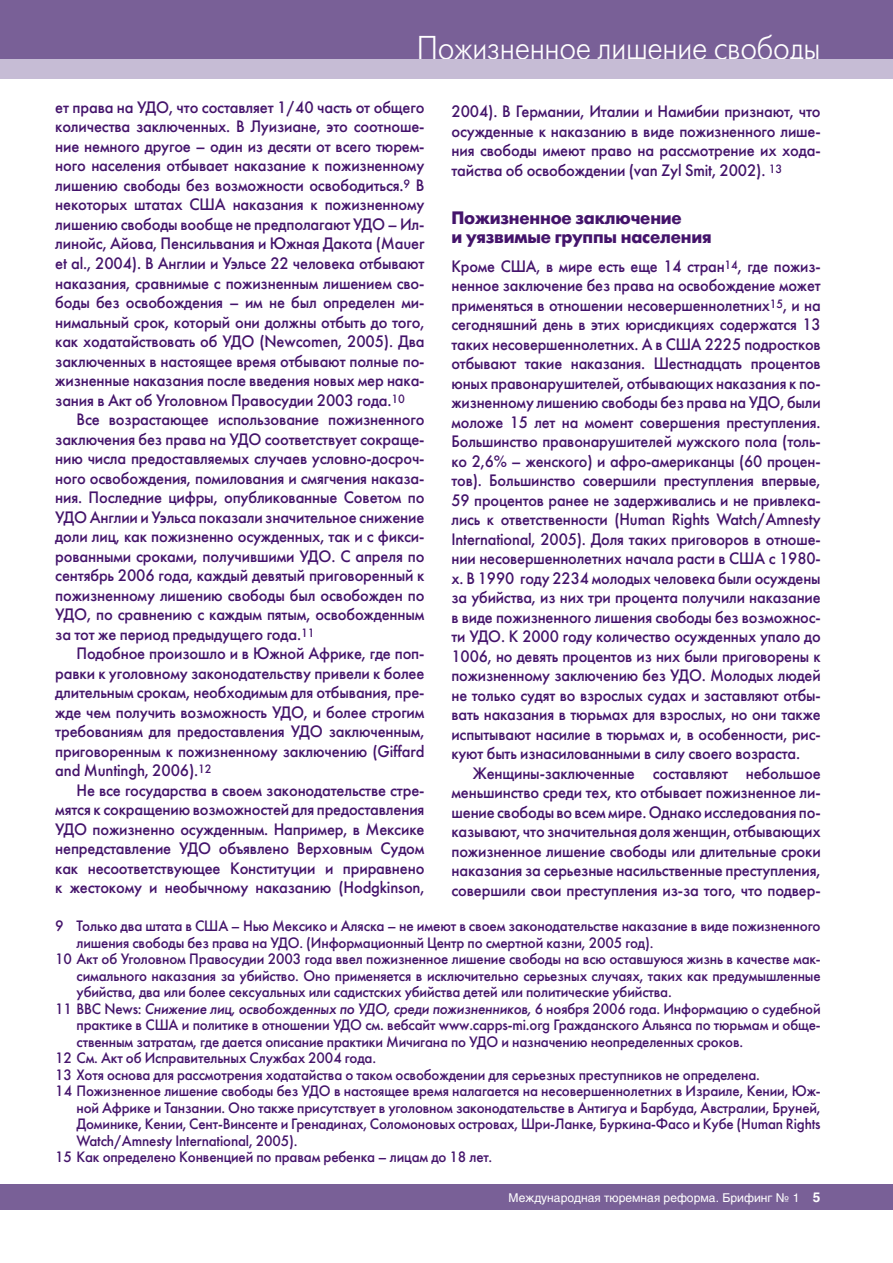
<style>
.page{position:relative;width:893px;height:1263px;background:#fff}
.page>*{position:absolute;margin:0;border:0;box-sizing:border-box;transform-origin:0 0}
.t1{font:33px "Futuris Light C";letter-spacing:-.01em;color:#fff;scale:.9 1}
.t2{font:700 18px/19.5px "Futuris C";letter-spacing:-.01em;color:#44146b;scale:.96 1}
.t3{font:16.5px/19.5px "Futuris C";letter-spacing:-.01em;color:#44146b;text-align:justify;scale:.96 1}
.t4{font:16.5px/19.5px "Futuris C";letter-spacing:-.01em;color:#44146b;text-align:justify;scale:.95 1}
.t5{font:15px "Futuris C";letter-spacing:-.01em;color:#44146b;scale:.96 1}
.t6{font:italic 15px "Futuris C";letter-spacing:-.01em;color:#44146b;scale:.96 1}
.t7{font:15px "Futuris C";letter-spacing:-.01em;color:#44146b}
.t8{font:12px "Helios";color:#fff}
.s1{font-style:normal}
</style>
<div class="page">
<div style="left:0;top:1184px;width:893px;height:26px;background:#796097"></div>
<div style="left:0;top:0;width:893px;height:64px;background:#796097"></div>
<div style="left:0;top:60px;width:893px;height:19px;background:#c6bcd5"></div>
<h1 class="t1" style="left:417px;top:31px;width:450px">Пожизненное лишение свободы</h1>
<p class="t3" style="left:55px;top:98px;width:386px">ет права на УДО, что составляет 1/40 часть от общего количества заключенных. В Луизиане, это соотноше&shy;ние немного другое – один из десяти от всего тюрем&shy;ного населения отбывает наказание к пожизненному лишению свободы без возможности освободиться.<sup>9</sup> В некоторых штатах США наказания к пожизненному лишению свободы вообще не предполагают УДО – Ил&shy;линойс, Айова, Пенсильвания и Южная Дакота (Mauer et al., 2004). В Англии и Уэльсе 22 человека отбывают наказания, сравнимые с пожизненным лишением сво&shy;боды без освобождения – им не был определен ми&shy;нимальный срок, который они должны отбыть до того, как ходатайствовать об УДО (Newcomen, 2005). Два заключенных в настоящее время отбывают полные по&shy;жизненные наказания после введения новых мер нака&shy;зания в Акт об Уголовном Правосудии 2003 года.<sup>10</sup></p>
<p class="t3" style="left:55px;top:410px;width:386px;text-indent:21px">Все возрастающее использование пожизненного заключения без права на УДО соответствует сокраще&shy;нию числа предоставляемых случаев условно-досроч&shy;ного освобождения, помилования и смягчения наказа&shy;ния. Последние цифры, опубликованные Советом по УДО Англии и Уэльса показали значительное снижение доли лиц, как пожизненно осужденных, так и с фикси&shy;рованными сроками, получившими УДО. С апреля по сентябрь 2006 года, каждый девятый приговоренный к пожизненному лишению свободы был освобожден по УДО, по сравнению с каждым пятым, освобожденным за тот же период предыдущего года.<sup>11</sup></p>
<p class="t3" style="left:55px;top:644px;width:386px;text-indent:21px">Подобное произошло и в Южной Африке, где поп&shy;равки к уголовному законодательству привели к более длительным срокам, необходимым для отбывания, пре&shy;жде чем получить возможность УДО, и более строгим требованиям для предоставления УДО заключенным, приговоренным к пожизненному заключению (Giffard and Muntingh, 2006).<sup>12</sup></p>
<p class="t3" style="left:55px;top:780px;width:386px;text-indent:21px">Не все государства в своем законодательстве стре&shy;мятся к сокращению возможностей для предоставления УДО пожизненно осужденным. Например, в Мексике непредставление УДО объявлено Верховным Судом как несоответствующее Конституции и приравнено к жестокому и необычному наказанию (Hodgkinson,</p>
<p class="t3" style="left:451px;top:102px;width:386px">2004). В Германии, Италии и Намибии признают, что осужденные к наказанию в виде пожизненного лише&shy;ния свободы имеют право на рассмотрение их хода&shy;тайства об освобождении (van Zyl Smit, 2002). <sup>13</sup></p>
<p class="t2" style="left:451px;top:208px;width:272px">Пожизненное заключение<br>и уязвимые группы населения</p>
<p class="t4" style="left:451px;top:256px;width:390px">Кроме США, в мире есть еще 14 стран<sup>14</sup>, где пожиз&shy;ненное заключение без права на освобождение может применяться в отношении несовершеннолетних<sup>15</sup>, и на сегодняшний день в этих юрисдикциях содержатся 13 таких несовершеннолетних. А в США 2225 подростков отбывают такие наказания. Шестнадцать процентов юных правонарушителей, отбывающих наказания к по&shy;жизненному лишению свободы без права на УДО, были моложе 15 лет на момент совершения преступления.<br>Большинство правонарушителей мужского пола (толь&shy;ко 2,6% – женского) и афро-американцы (60 процен&shy;тов). Большинство совершили преступления впервые, 59 процентов ранее не задерживались и не привлека&shy;лись к ответственности (Human Rights Watch/Amnesty International, 2005). Доля таких приговоров в отноше&shy;нии несовершеннолетних начала расти в США с 1980- х. В 1990 году 2234 молодых человека были осуждены за убийства, из них три процента получили наказание в виде пожизненного лишения свободы без возможнос&shy;ти УДО. К 2000 году количество осужденных упало до 1006, но девять процентов из них были приговорены к пожизненному заключению без УДО. Молодых людей не только судят во взрослых судах и заставляют отбы&shy;вать наказания в тюрьмах для взрослых, но они также испытывают насилие в тюрьмах и, в особенности, рис&shy;куют быть изнасилованными в силу своего возраста.</p>
<p class="t3" style="left:451px;top:763px;width:386px;text-indent:21px">Женщины-заключенные составляют небольшое меньшинство среди тех, кто отбывает пожизненное ли&shy;шение свободы во всем мире. Однако исследования по&shy;казывают, что значительная доля женщин, отбывающих пожизненное лишение свободы или длительные сроки наказания за серьезные насильственные преступления, совершили свои преступления из-за того, что подвер-</p>
<p class="t7" style="left:55px;top:917px;width:767px">9 Только два штата в США – Нью Мексико и Аляска – не имеют в своем законодательстве наказание в виде пожизненного</p>
<p class="t5" style="left:77px;top:933px;width:602px">лишения свободы без права на УДО. (Информационный Центр по смертной казни, 2005 год).</p>
<p class="t5" style="left:55px;top:950px;width:799px">10 Акт об Уголовном Правосудии 2003 года ввел пожизненное лишение свободы на всю оставшуюся жизнь в качестве мак-</p>
<p class="t5" style="left:77px;top:966px;width:777px">симального наказания за убийство. Оно применяется в исключительно серьезных случаях, таких как предумышленные</p>
<p class="t5" style="left:77px;top:983px;width:622px">убийства, два или более сексуальных или садистских убийства детей или политические убийства.</p>
<p class="t6" style="left:55px;top:999px;width:799px"><span class="s1">11 BBC News:</span> Снижение лиц, освобожденных по УДО, среди пожизненников, <span class="s1">6 ноября 2006 года. Информацию о судебной</span></p>
<p class="t5" style="left:77px;top:1016px;width:777px">практике в США и политике в отношении УДО см. вебсайт www.capps-mi.org Гражданского Альянса по тюрьмам и обще-</p>
<p class="t5" style="left:77px;top:1032px;width:696px">ственным затратам, где дается описание практики Мичигана по УДО и назначению неопределенных сроков.</p>
<p class="t5" style="left:55px;top:1049px;width:336px">12 См. Акт об Исправительных Службах 2004 года.</p>
<p class="t5" style="left:55px;top:1065px;width:736px">13 Хотя основа для рассмотрения ходатайства о таком освобождении для серьезных преступников не определена.</p>
<p class="t5" style="left:55px;top:1082px;width:799px">14 Пожизненное лишение свободы без УДО в настоящее время налагается на несовершеннолетних в Израиле, Кении, Юж-</p>
<p class="t5" style="left:77px;top:1098px;width:777px">ной Африке и Танзании. Оно также присутствует в уголовном законодательстве в Антигуа и Барбуда, Австралии, Бруней,</p>
<p class="t5" style="left:77px;top:1115px;width:777px">Доминике, Кении, Сент-Винсенте и Гренадинах, Соломоновых островах, Шри-Ланке, Буркина-Фасо и Кубе (Human Rights</p>
<p class="t5" style="left:77px;top:1131px;width:232px">Watch/Amnesty International, 2005).</p>
<p class="t5" style="left:55px;top:1148px;width:457px">15 Как определено Конвенцией по правам ребенка – лицам до 18 лет.</p>
<p class="t8" style="left:509px;top:1190px;width:292px">Международная тюремная реформа. Брифинг № 1</p>
</div>
